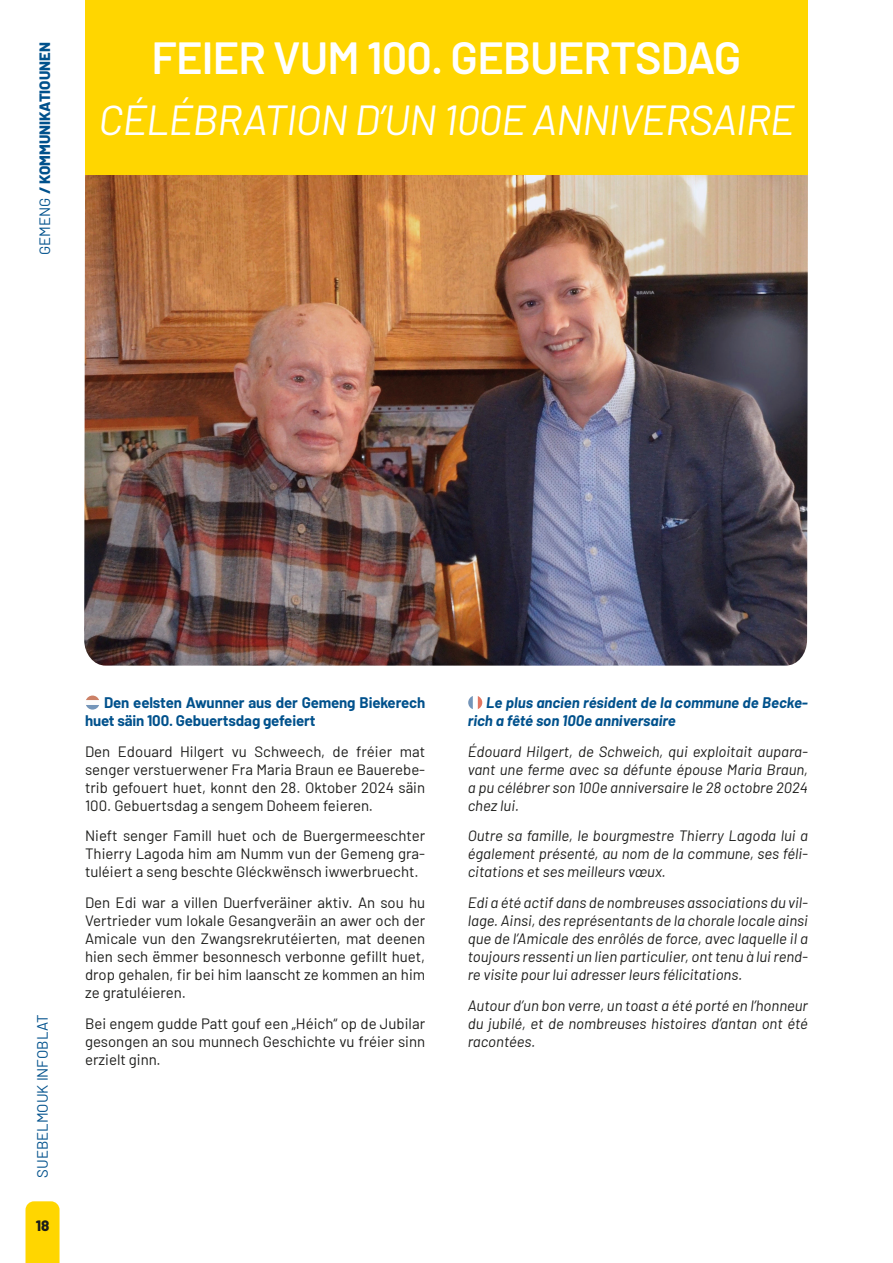
<style>
.page{position:relative;width:893px;height:1263px;background:#fff}
.page>*{position:absolute;margin:0;border:0;box-sizing:border-box;transform-origin:0 0}
._01-TXT-_TITRE_RUBRIQUE_FR{font:600 45px "Barlow";letter-spacing:-.02em;color:#fff}
._01-TXT-_TITRE_RUBRIQUE_FR-2{font:italic 42px "Barlow";letter-spacing:-.02em;color:#fff}
._01-TXT-COURANT_LUX{font:15px/18px "Barlow";color:#1d1d1b;text-align:justify}
._01-TXT-COURANT_LUX-2{font:italic 15px/18px "Barlow";color:#1d1d1b;text-align:justify}
._01-TXT-COURANT_FR{font:700 15px/18px "Barlow";letter-spacing:-.01em;color:#00518c}
._01-TXT-COURANT_LUX-3{font:italic 700 15px/18px "Barlow";color:#00518c}
.t1{font:800 15px "Barlow";color:#00518c}
.t2{font:15px "Barlow";color:#00518c}
.t3{font:800 15px "Barlow";color:#1d1d1b}
.s1{font-weight:400}
</style>
<div class="page">
<img style="left:84px;top:175px;width:724px;height:491px">
<div style="left:26px;top:1201px;width:34px;height:62px;background:#ffd600"></div>
<div style="left:85px;top:0;width:723px;height:175px;background:#ffd600"></div>
<p class="t1" style="left:33px;top:255px;width:214px;rotate:-90deg"><span class="s1">GEMENG</span> / KOMMUNIKATIOUNEN</p>
<p class="_01-TXT-_TITRE_RUBRIQUE_FR" style="left:152px;top:24px;width:591px">FEIER VUM 100. GEBUERTSDAG</p>
<p class="_01-TXT-_TITRE_RUBRIQUE_FR-2" style="left:99px;top:90px;width:697px">CÉLÉBRATION D’UN 100E ANNIVERSAIRE</p>
<p class="t2" style="left:32px;top:1178px;width:165px;rotate:-90deg">SUEBELMOUK INFOBLAT</p>
<p class="t3" style="left:36px;top:1214px;width:15px">18</p>
<p class="_01-TXT-COURANT_FR" style="left:85px;top:692px;width:342px;text-indent:19px">Den eelsten Awunner aus der Gemeng Biekerech huet säin 100. Gebuertsdag gefeiert</p>
<p class="_01-TXT-COURANT_LUX" style="left:85px;top:741px;width:342px">Den Edouard Hilgert vu Schweech, de fréier mat senger verstuerwener Fra Maria Braun ee Bauerebe&shy;trib gefouert huet, konnt den 28. Oktober 2024 säin 100. Gebuertsdag a sengem Doheem feieren.</p>
<p class="_01-TXT-COURANT_LUX" style="left:85px;top:826px;width:342px">Nieft senger Famill huet och de Buergermeeschter Thierry Lagoda him am Numm vun der Gemeng gra&shy;tuléiert a seng beschte Gléckwënsch iwwerbruecht.</p>
<p class="_01-TXT-COURANT_LUX" style="left:85px;top:892px;width:342px">Den Edi war a villen Duerfveräiner aktiv. An sou hu Vertrieder vum lokale Gesangveräin an awer och der Amicale vun den Zwangsrekrutéierten, mat deenen hien sech ëmmer besonnesch verbonne gefillt huet, drop gehalen, fir bei him laanscht ze kommen an him ze gratuléieren.</p>
<p class="_01-TXT-COURANT_LUX" style="left:85px;top:1013px;width:342px">Bei engem gudde Patt gouf een „Héich“ op de Jubilar gesongen an sou munnech Geschichte vu fréier sinn erzielt ginn.</p>
<p class="_01-TXT-COURANT_LUX-3" style="left:468px;top:692px;width:342px;text-indent:18px">Le plus ancien résident de la commune de Becke&shy;rich a fêté son 100e anniversaire</p>
<p class="_01-TXT-COURANT_LUX-2" style="left:468px;top:741px;width:342px">Édouard Hilgert, de Schweich, qui exploitait aupara&shy;vant une ferme avec sa défunte épouse Maria Braun, a pu célébrer son 100e anniversaire le 28 octobre 2024 chez lui.</p>
<p class="_01-TXT-COURANT_LUX-2" style="left:468px;top:826px;width:342px">Outre sa famille, le bourgmestre Thierry Lagoda lui a également présenté, au nom de la commune, ses féli&shy;citations et ses meilleurs vœux.</p>
<p class="_01-TXT-COURANT_LUX-2" style="left:468px;top:892px;width:342px">Edi a été actif dans de nombreuses associations du vil&shy;lage. Ainsi, des représentants de la chorale locale ainsi que de l’Amicale des enrôlés de force, avec laquelle il a toujours ressenti un lien particulier, ont tenu à lui rend&shy;re visite pour lui adresser leurs félicitations.</p>
<p class="_01-TXT-COURANT_LUX-2" style="left:468px;top:995px;width:342px">Autour d’un bon verre, un toast a été porté en l’honneur du jubilé, et de nombreuses histoires d’antan ont été racontées.</p>
</div>
